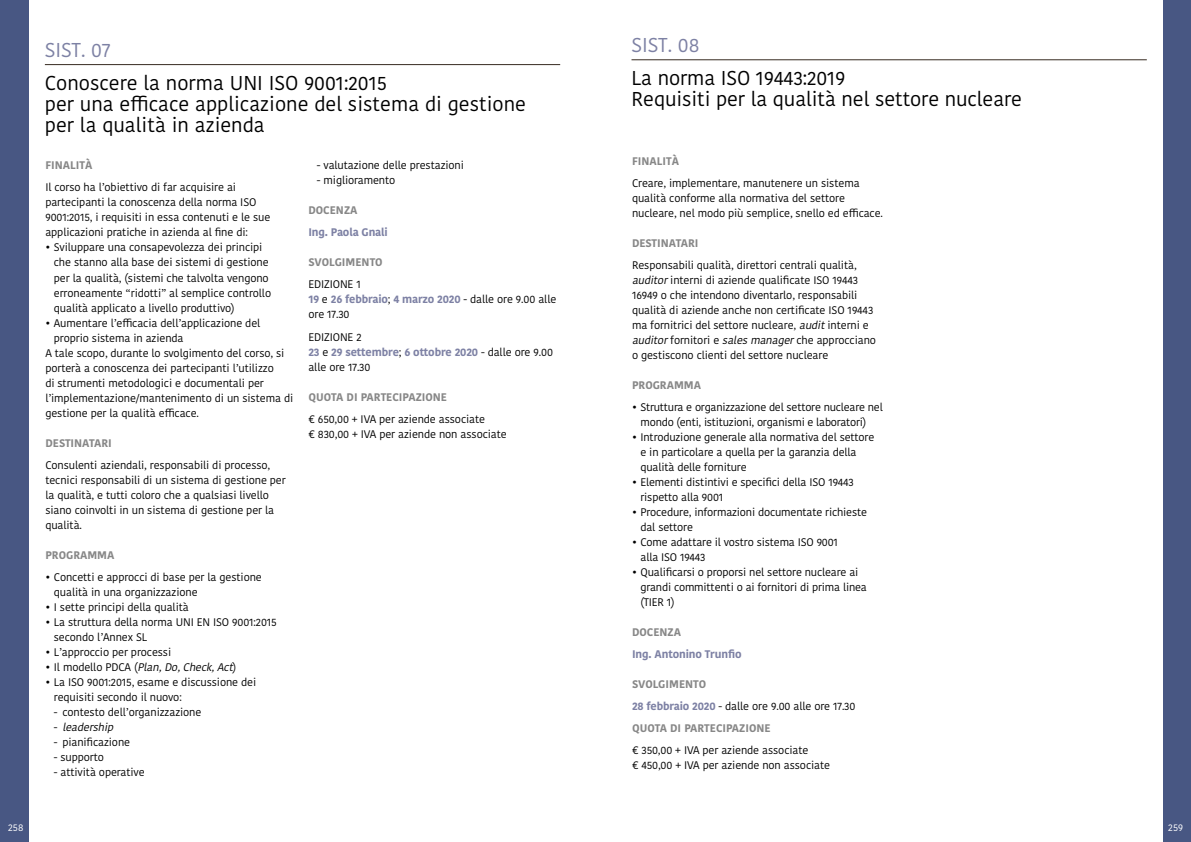
<style>
.page{position:relative;width:1191px;height:842px;background:#fff}
.page>*{position:absolute;margin:0;border:0;box-sizing:border-box;transform-origin:0 0}
.t1{font:20px/21px "Kohinoor Devanagari";color:#000}
.t2{font:20px "Kohinoor Devanagari";color:#7d81a4}
.t3{font:11px/15px "Kohinoor Devanagari";letter-spacing:-.01em;color:#000}
.t4{font:700 11px/22px "Kohinoor Devanagari";color:#878787}
.t5{font:italic 11px "Kohinoor Devanagari";color:#000}
.t6{font:700 11px "Kohinoor Devanagari";letter-spacing:-.01em;color:#7d81a4}
.t7{font:10px "Kohinoor Devanagari";color:#fff}
.s1{font-style:normal}
.s2{font-weight:700;color:#7d81a4}
.s3{font-style:italic}
.s4{color:#7d81a4}
.s5{font-weight:400;color:#000}
</style>
<div class="page">
<div style="left:1163px;top:0;width:28px;height:842px;background:#485783"></div>
<div style="left:0;top:0;width:28px;height:842px;background:#485783"></div>
<hr style="left:631px;top:60px;width:515px;height:1px;background:#372b21">
<hr style="left:45px;top:64px;width:515px;height:1px;background:#372b21">
<h1 class="t2" style="left:45px;top:38px;width:67px">SIST. 07</h1>
<h1 class="t1" style="left:45px;top:72px;width:483px">Conoscere la norma UNI ISO 9001:2015<br>per una efficace applicazione del sistema di gestione per la qualità in azienda</h1>
<p class="t4" style="left:45px;top:154px;width:49px">FINALITÀ</p>
<p class="t3" style="left:45px;top:180px;width:226px">Il corso ha l’obiettivo di far acquisire ai partecipanti la conoscenza della norma ISO 9001:2015, i requisiti in essa contenuti e le sue applicazioni pratiche in azienda al fine di:</p>
<p class="t3" style="left:54px;top:240px;width:219px;text-indent:-9px">• Sviluppare una consapevolezza dei principi che stanno alla base dei sistemi di gestione per la qualità, (sistemi che talvolta vengono erroneamente “ridotti” al semplice controllo qualità applicato a livello produttivo)</p>
<p class="t3" style="left:45px;top:315px;width:216px">• Aumentare l’efficacia dell’applicazione del</p>
<p class="t3" style="left:54px;top:330px;width:131px">proprio sistema in azienda</p>
<p class="t3" style="left:45px;top:345px;width:240px">A tale scopo, durante lo svolgimento del corso, si</p>
<p class="t3" style="left:45px;top:360px;width:230px">porterà a conoscenza dei partecipanti l’utilizzo</p>
<p class="t3" style="left:45px;top:375px;width:220px">di strumenti metodologici e documentali per</p>
<p class="t3" style="left:45px;top:390px;width:249px">l’implementazione/mantenimento di un sistema di</p>
<p class="t3" style="left:45px;top:405px;width:155px">gestione per la qualità efficace.</p>
<p class="t4" style="left:45px;top:431px;width:68px">DESTINATARI</p>
<p class="t3" style="left:45px;top:457px;width:242px">Consulenti aziendali, responsabili di processo, tecnici responsabili di un sistema di gestione per la qualità, e tutti coloro che a qualsiasi livello siano coinvolti in un sistema di gestione per la qualità.</p>
<p class="t4" style="left:45px;top:543px;width:71px">PROGRAMMA</p>
<p class="t3" style="left:54px;top:569px;width:209px;text-indent:-9px">• Concetti e approcci di base per la gestione qualità in una organizzazione</p>
<p class="t3" style="left:45px;top:599px;width:145px">• I sette principi della qualità</p>
<p class="t3" style="left:54px;top:614px;width:224px;text-indent:-9px">• La struttura della norma UNI EN ISO 9001:2015 secondo l’Annex SL</p>
<p class="t3" style="left:45px;top:644px;width:127px">• L’approccio per processi</p>
<p class="t5" style="left:45px;top:660px;width:192px"><span class="s1">• I l m o d e l l o P D CA (</span>Plan,Do,Check,Act<span class="s1">)</span></p>
<p class="t3" style="left:54px;top:674px;width:204px;text-indent:-9px">• La ISO 9001:2015, esame e discussione dei requisiti secondo il nuovo:</p>
<p class="t3" style="left:54px;top:704px;width:149px">- contesto dell’organizzazione</p>
<p class="t5" style="left:54px;top:720px;width:64px"><span class="s1">-</span> leadership</p>
<p class="t3" style="left:54px;top:734px;width:78px">- pianificazione</p>
<p class="t3" style="left:54px;top:749px;width:52px">- supporto</p>
<p class="t3" style="left:54px;top:764px;width:92px">- attività operative</p>
<p class="t3" style="left:317px;top:158px;width:149px">- valutazione delle prestazioni</p>
<p class="t3" style="left:317px;top:173px;width:80px">- miglioramento</p>
<p class="t4" style="left:308px;top:199px;width:51px">DOCENZA</p>
<p class="t6" style="left:308px;top:223px;width:81px">Ing. Paola Gnali</p>
<p class="t4" style="left:308px;top:251px;width:76px">SVOLGIMENTO</p>
<p class="t3" style="left:308px;top:277px;width:249px">EDIZIONE 1<br><span class="s2">19</span> e <span class="s2">26 febbraio</span>; <span class="s2">4 marzo 2020</span> - dalle ore 9.00 alle ore 17.30</p>
<p class="t3" style="left:308px;top:329px;width:246px">EDIZIONE 2<br><span class="s2">23</span> e <span class="s2">29 settembre</span>; <span class="s2">6 ottobre 2020</span> - dalle ore 9.00 alle ore 17.30</p>
<p class="t4" style="left:308px;top:385px;width:140px">QUOTA DI PARTECIPAZIONE</p>
<p class="t3" style="left:308px;top:411px;width:200px">€ 650,00 + IVA per aziende associate<br>€ 830,00 + IVA per aziende non associate</p>
<h1 class="t2" style="left:631px;top:34px;width:69px">SIST. 08</h1>
<h1 class="t1" style="left:631px;top:67px;width:392px">La norma ISO 19443:2019<br>Requisiti per la qualità nel settore nucleare</h1>
<p class="t4" style="left:632px;top:150px;width:49px">FINALITÀ</p>
<p class="t3" style="left:632px;top:175px;width:252px">Creare, implementare, manutenere un sistema qualità conforme alla normativa del settore nucleare, nel modo più semplice, snello ed efficace.</p>
<p class="t4" style="left:632px;top:232px;width:68px">DESTINATARI</p>
<p class="t3" style="left:632px;top:257px;width:245px">Responsabili qualità, direttori centrali qualità, <span class="s3">auditor</span>interni di aziende qualificate ISO 19443<br>16949 o che intendono diventarlo, responsabili qualità di aziende anche non certificate ISO 19443 ma fornitrici del settore nucleare, <span class="s3">audit</span>interni e <span class="s3">auditor</span>fornitori e <span class="s3">salesmanager</span>che approcciano o gestiscono clienti del settore nucleare</p>
<p class="t4" style="left:632px;top:374px;width:71px">PROGRAMMA</p>
<p class="t3" style="left:640px;top:399px;width:244px;text-indent:-9px">• Struttura e organizzazione del settore nucleare nel mondo (enti, istituzioni, organismi e laboratori)</p>
<p class="t3" style="left:640px;top:429px;width:235px;text-indent:-9px">• Introduzione generale alla normativa del settore e in particolare a quella per la garanzia della qualità delle forniture</p>
<p class="t3" style="left:640px;top:474px;width:215px;text-indent:-9px">• Elementi distintivi e specifici della ISO 19443 rispetto alla 9001</p>
<p class="t3" style="left:640px;top:504px;width:228px;text-indent:-9px">• Procedure, informazioni documentate richieste dal settore</p>
<p class="t3" style="left:640px;top:534px;width:199px;text-indent:-9px">• Come adattare il vostro sistema ISO 9001 alla ISO 19443</p>
<p class="t3" style="left:640px;top:564px;width:228px;text-indent:-9px">• Qualificarsi o proporsi nel settore nucleare ai grandi committenti o ai fornitori di prima linea (TIER 1)</p>
<p class="t4" style="left:632px;top:621px;width:51px">DOCENZA</p>
<p class="t6" style="left:632px;top:644px;width:111px">Ing. Antonino Trunfio</p>
<p class="t4" style="left:632px;top:673px;width:225px">SVOLGIMENTO<br><span class="s4">28 febbraio 2020</span> <span class="s5">- dalle ore 9.00 alle ore 17.30<br></span>QUOTA DI PARTECIPAZIONE</p>
<p class="t3" style="left:632px;top:742px;width:200px">€ 350,00 + IVA per aziende associate<br>€ 450,00 + IVA per aziende non associate</p>
<p class="t7" style="left:8px;top:821px;width:17px">258</p>
<p class="t7" style="left:1168px;top:821px;width:16px">259</p>
</div>
